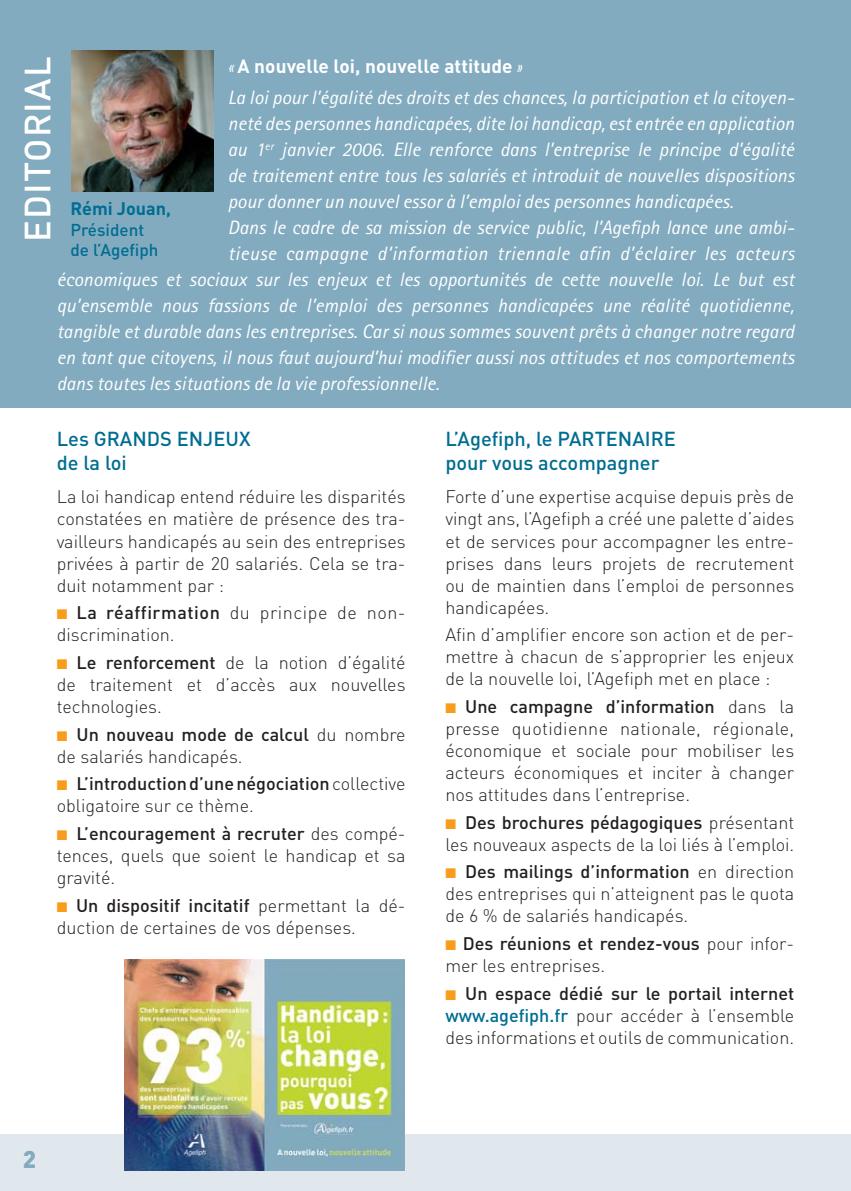
<style>
.page{position:relative;width:851px;height:1191px;background:#fff}
.page>*{position:absolute;margin:0;border:0;box-sizing:border-box;transform-origin:0 0}
.t1{font:500 36px "DIN";letter-spacing:.03em;color:#fff}
.t2{font:900 24px "DIN";color:#82abc0}
.t3{font:500 20px/24px "DIN";color:#006d92}
.t4{font:italic 19.4px "Rotis Sans Serif";letter-spacing:.005em;color:#fff}
.t5{font:italic 19.4px "Rotis Sans Serif";letter-spacing:.03em;color:#fff}
.t6{font:700 19px "DIN";letter-spacing:.005em;color:#fff}
.t7{font:300 18px/22px "DIN";color:#231f20;text-align:justify}
.t8{font:700 18px "DIN";color:#006d92}
.t9{font:500 17px/20.4px "DIN";color:#006d92}
.s1{font-family:"Rotis Sans Serif";font-weight:300;font-style:italic}
.s2{font-size:17px}
.s3{color:#f99c1c}
.s4{font-weight:500}
.s5{font-weight:500;color:#006d92}
</style>
<div class="page">
<div style="left:0;top:1134px;width:850px;height:57px;background:#e1e8ed"></div>
<div style="left:0;top:0;width:850px;height:407px;background:#82abc0"></div>
<img style="left:71px;top:50px;width:142px;height:142px">
<img style="left:124px;top:960px;width:280px;height:211px">
<h1 class="t1" style="left:22px;top:242px;width:187px;rotate:-90deg">EDITORIAL</h1>
<p class="t6" style="left:228px;top:57px;width:296px"><span class="s1">«</span> A nouvelle loi, nouvelle attitude <span class="s1">»</span></p>
<p class="t4" style="left:228px;top:91px;width:564px">La loi pour l’égalité des droits et des chances, la participation et la citoyen-</p>
<p class="t4" style="left:228px;top:117px;width:567px">neté des personnes handicapées, dite loi handicap, est entrée en application</p>
<p class="t4" style="left:228px;top:143px;width:567px">au 1<sup>er</sup> janvier 2006. Elle renforce dans l’entreprise le principe d’égalité</p>
<p class="t4" style="left:228px;top:169px;width:568px">de traitement entre tous les salariés et introduit de nouvelles dispositions</p>
<p class="t4" style="left:228px;top:195px;width:507px">pour donner un nouvel essor à l’emploi des personnes handicapées.</p>
<p class="t4" style="left:228px;top:221px;width:564px">Dans le cadre de sa mission de service public, l’Agefiph lance une ambi-</p>
<p class="t5" style="left:228px;top:247px;width:567px">tieuse campagne d’information triennale afin d’éclairer les acteurs</p>
<p class="t4" style="left:57px;top:273px;width:739px">économiques et sociaux sur les enjeux et les opportunités de cette nouvelle loi. Le but est</p>
<p class="t4" style="left:57px;top:299px;width:739px">qu’ensemble nous fassions de l’emploi des personnes handicapées une réalité quotidienne,</p>
<p class="t4" style="left:57px;top:325px;width:738px">tangible et durable dans les entreprises. Car si nous sommes souvent prêts à changer notre regard</p>
<p class="t4" style="left:57px;top:351px;width:739px">en tant que citoyens, il nous faut aujourd’hui modifier aussi nos attitudes et nos comportements</p>
<p class="t4" style="left:57px;top:377px;width:384px">dans toutes les situations de la vie professionnelle.</p>
<p class="t8" style="left:70px;top:201px;width:102px">Rémi Jouan<span class="s2">,</span></p>
<p class="t9" style="left:70px;top:220px;width:90px">Président de l’Agefiph</p>
<p class="t3" style="left:57px;top:428px;width:195px">Les GRANDS ENJEUX de la loi</p>
<p class="t7" style="left:57px;top:488px;width:350px">La loi handicap entend réduire les disparités constatées en matière de présence des tra&shy;vailleurs handicapés au sein des entreprises privées à partir de 20 salariés. Cela se tra&shy;duit notamment par :</p>
<p class="t7" style="left:57px;top:603px;width:350px"><span class="s3">■</span> <span class="s4">La réaffirmation</span> du principe de non&shy;discrimination.</p>
<p class="t7" style="left:57px;top:653px;width:350px"><span class="s3">■</span> <span class="s4">Le renforcement</span> de la notion d’égalité de traitement et d’accès aux nouvelles technologies.</p>
<p class="t7" style="left:57px;top:725px;width:350px"><span class="s3">■</span> <span class="s4">Un nouveau mode de calcul</span> du nombre de salariés handicapés.</p>
<p class="t7" style="left:57px;top:774px;width:350px"><span class="s3">■</span> <span class="s4">L’introduction d’une négociation</span> collective obligatoire sur ce thème.</p>
<p class="t7" style="left:57px;top:824px;width:350px"><span class="s3">■</span> <span class="s4">L’encouragement à recruter</span> des compé&shy;tences, quels que soient le handicap et sa gravité.</p>
<p class="t7" style="left:57px;top:896px;width:350px"><span class="s3">■</span> <span class="s4">Un dispositif incitatif</span> permettant la dé&shy;duction de certaines de vos dépenses.</p>
<p class="t3" style="left:445px;top:428px;width:232px">L’Agefiph, le PARTENAIRE pour vous accompagner</p>
<p class="t7" style="left:445px;top:488px;width:350px">Forte d’une expertise acquise depuis près de vingt ans, l’Agefiph a créé une palette d’aides et de services pour accompagner les entre&shy;prises dans leurs projets de recrutement ou de maintien dans l’emploi de personnes handicapées.</p>
<p class="t7" style="left:445px;top:625px;width:350px">Afin d’amplifier encore son action et de per&shy;mettre à chacun de s’approprier les enjeux de la nouvelle loi, l’Agefiph met en place :</p>
<p class="t7" style="left:445px;top:697px;width:350px"><span class="s3">■</span> <span class="s4">Une campagne d’information</span> dans la presse quotidienne nationale, régionale, économique et sociale pour mobiliser les acteurs économiques et inciter à changer nos attitudes dans l’entreprise.</p>
<p class="t7" style="left:445px;top:813px;width:350px"><span class="s3">■</span> <span class="s4">Des brochures pédagogiques</span> présentant les nouveaux aspects de la loi liés à l’emploi.</p>
<p class="t7" style="left:445px;top:862px;width:350px"><span class="s3">■</span> <span class="s4">Des mailings d’information</span> en direction des entreprises qui n’atteignent pas le quota de 6 % de salariés handicapés.</p>
<p class="t7" style="left:445px;top:934px;width:350px"><span class="s3">■</span> <span class="s4">Des réunions et rendez-vous</span> pour infor&shy;mer les entreprises.</p>
<p class="t7" style="left:445px;top:984px;width:350px"><span class="s3">■</span> <span class="s4">Un espace dédié sur le portail internet </span><span class="s5">www.agefiph.fr</span> pour accéder à l’ensemble des informations et outils de communication.</p>
<h2 class="t2" style="left:23px;top:1148px;width:15px">2</h2>
</div>
